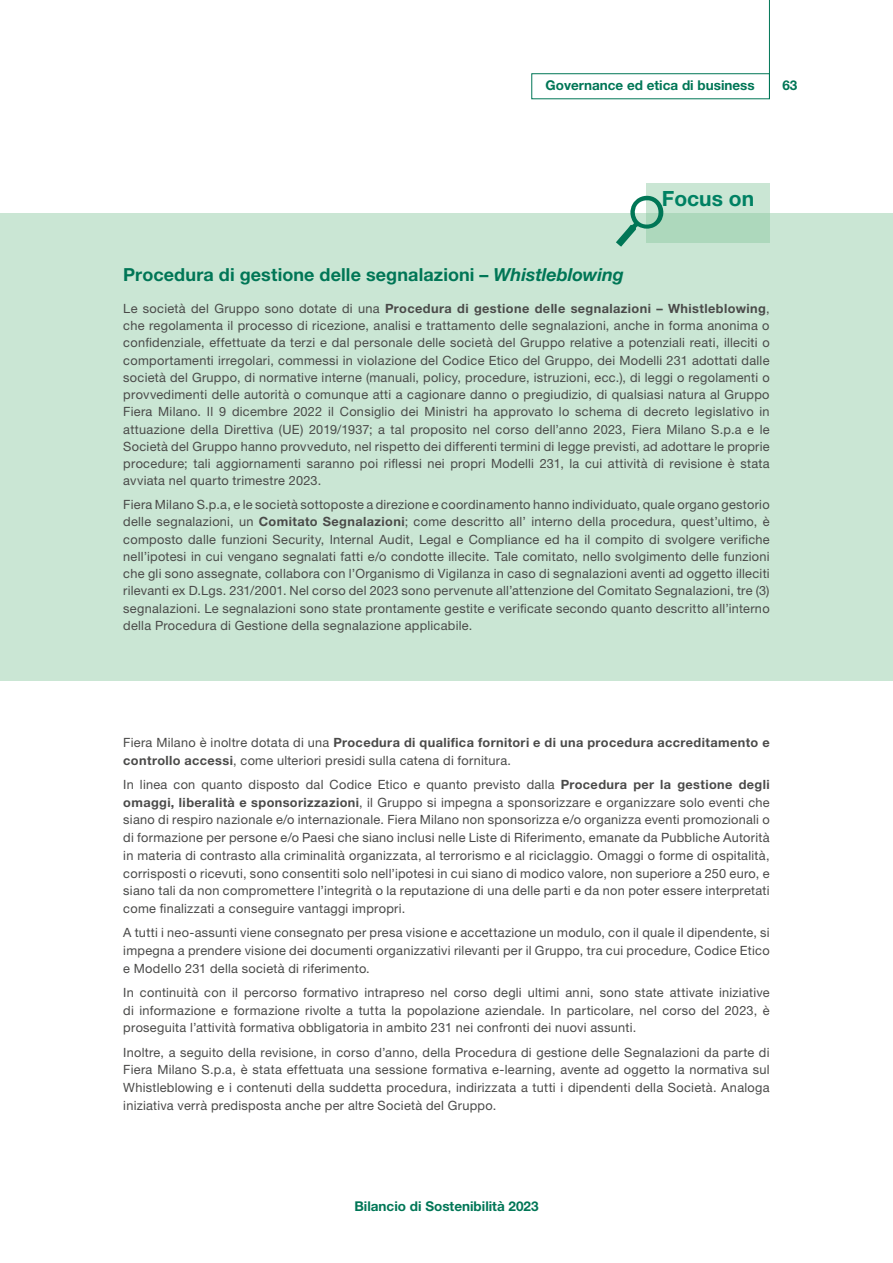
<style>
.page{position:relative;width:893px;height:1263px;background:#fff}
.page>*{position:absolute;margin:0;border:0;box-sizing:border-box;transform-origin:0 0}
.TITOLO_-_III_Livello{font:700 21px "Helvetica Neue LT Pro";color:#008163}
.Infografica_-_Titole{font:700 18px "Helvetica Neue LT Pro";letter-spacing:.005em;color:#007656}
.t1{font:700 13.5px "Helvetica Neue LT Pro";color:#007656}
.Testo{font:12.75px/17.2px "Helvetica Neue LT Pro";letter-spacing:.02em;color:#4a4a49;text-align:justify}
.Testo-2{font:700 12.75px/17.7px "Helvetica Neue LT Pro";letter-spacing:.03em;color:#4a4a49}
.s1{font-style:italic}
.s2{font-weight:700}
.s3{font-weight:400}
</style>
<div class="page">
<div style="left:531px;top:73px;width:239px;height:26px;border:1px solid #007656"></div>
<hr style="left:769px;top:0;width:1px;height:99px;background:#007656">
<div style="left:0;top:213px;width:893px;height:467px;background:#cae6d4"></div>
<div style="left:646px;top:183px;width:124px;height:59px;background:linear-gradient(to bottom,#d2eadb,#a5d4b5)"></div>
<svg style="left:616px;top:196px;width:47px;height:51px"></svg>
<p class="t1" style="left:545px;top:77px;width:211px">Governance ed etica di business</p>
<p class="t1" style="left:782px;top:77px;width:17px">63</p>
<p class="TITOLO_-_III_Livello" style="left:662px;top:186px;width:94px">Focus on</p>
<p class="Infografica_-_Titole" style="left:123px;top:263px;width:502px">Procedura di gestione delle segnalazioni – <span class="s1">Whistleblowing</span></p>
<p class="Testo" style="left:123px;top:300px;width:648px">Le società del Gruppo sono dotate di una <span class="s2">Procedura di gestione delle segnalazioni – Whistleblowing</span>, che regolamenta il processo di ricezione, analisi e trattamento delle segnalazioni, anche in forma anonima o confidenziale, effettuate da terzi e dal personale delle società del Gruppo relative a potenziali reati, illeciti o comportamenti irregolari, commessi in violazione del Codice Etico del Gruppo, dei Modelli 231 adottati dalle società del Gruppo, di normative interne (manuali, policy, procedure, istruzioni, ecc.), di leggi o regolamenti o provvedimenti delle autorità o comunque atti a cagionare danno o pregiudizio, di qualsiasi natura al Gruppo Fiera Milano. Il 9 dicembre 2022 il Consiglio dei Ministri ha approvato lo schema di decreto legislativo in attuazione della Direttiva (UE) 2019/1937; a tal proposito nel corso dell’anno 2023, Fiera Milano S.p.a e le Società del Gruppo hanno provveduto, nel rispetto dei differenti termini di legge previsti, ad adottare le proprie procedure; tali aggiornamenti saranno poi riflessi nei propri Modelli 231, la cui attività di revisione è stata avviata nel quarto trimestre 2023.</p>
<p class="Testo" style="left:123px;top:496px;width:648px">Fiera Milano S.p.a, e le società sottoposte a direzione e coordinamento hanno individuato, quale organo gestorio delle segnalazioni, un <span class="s2">Comitato Segnalazioni</span>; come descritto all’ interno della procedura, quest’ultimo, è composto dalle funzioni Security, Internal Audit, Legal e Compliance ed ha il compito di svolgere verifiche nell’ipotesi in cui vengano segnalati fatti e/o condotte illecite. Tale comitato, nello svolgimento delle funzioni che gli sono assegnate, collabora con l’Organismo di Vigilanza in caso di segnalazioni aventi ad oggetto illeciti rilevanti ex D.Lgs. 231/2001. Nel corso del 2023 sono pervenute all’attenzione del Comitato Segnalazioni, tre (3) segnalazioni. Le segnalazioni sono state prontamente gestite e verificate secondo quanto descritto all’interno della Procedura di Gestione della segnalazione applicabile.</p>
<p class="Testo-2" style="left:123px;top:733px;width:648px"><span class="s3">Fiera Milano è inoltre dotata di una</span> Procedura di qualifica fornitori e di una procedura accreditamento e controllo accessi<span class="s3">, come ulteriori presidi sulla catena di fornitura.</span></p>
<p class="Testo" style="left:123px;top:775px;width:648px;line-height:17.7px">In linea con quanto disposto dal Codice Etico e quanto previsto dalla <span class="s2">Procedura per la gestione degli omaggi, liberalità e sponsorizzazioni</span>, il Gruppo si impegna a sponsorizzare e organizzare solo eventi che siano di respiro nazionale e/o internazionale. Fiera Milano non sponsorizza e/o organizza eventi promozionali o di formazione per persone e/o Paesi che siano inclusi nelle Liste di Riferimento, emanate da Pubbliche Autorità in materia di contrasto alla criminalità organizzata, al terrorismo e al riciclaggio. Omaggi o forme di ospitalità, corrisposti o ricevuti, sono consentiti solo nell’ipotesi in cui siano di modico valore, non superiore a 250 euro, e siano tali da non compromettere l’integrità o la reputazione di una delle parti e da non poter essere interpretati come finalizzati a conseguire vantaggi impropri.</p>
<p class="Testo" style="left:123px;top:924px;width:648px;line-height:17.7px">A tutti i neo-assunti viene consegnato per presa visione e accettazione un modulo, con il quale il dipendente, si impegna a prendere visione dei documenti organizzativi rilevanti per il Gruppo, tra cui procedure, Codice Etico e Modello 231 della società di riferimento.</p>
<p class="Testo" style="left:123px;top:983px;width:648px;line-height:17.7px">In continuità con il percorso formativo intrapreso nel corso degli ultimi anni, sono state attivate iniziative di informazione e formazione rivolte a tutta la popolazione aziendale. In particolare, nel corso del 2023, è proseguita l’attività formativa obbligatoria in ambito 231 nei confronti dei nuovi assunti.</p>
<p class="Testo" style="left:123px;top:1043px;width:648px;line-height:17.7px">Inoltre, a seguito della revisione, in corso d’anno, della Procedura di gestione delle Segnalazioni da parte di Fiera Milano S.p.a, è stata effettuata una sessione formativa e-learning, avente ad oggetto la normativa sul Whistleblowing e i contenuti della suddetta procedura, indirizzata a tutti i dipendenti della Società. Analoga iniziativa verrà predisposta anche per altre Società del Gruppo.</p>
<p class="t1" style="left:354px;top:1198px;width:186px">Bilancio di Sostenibilità 2023</p>
</div>
